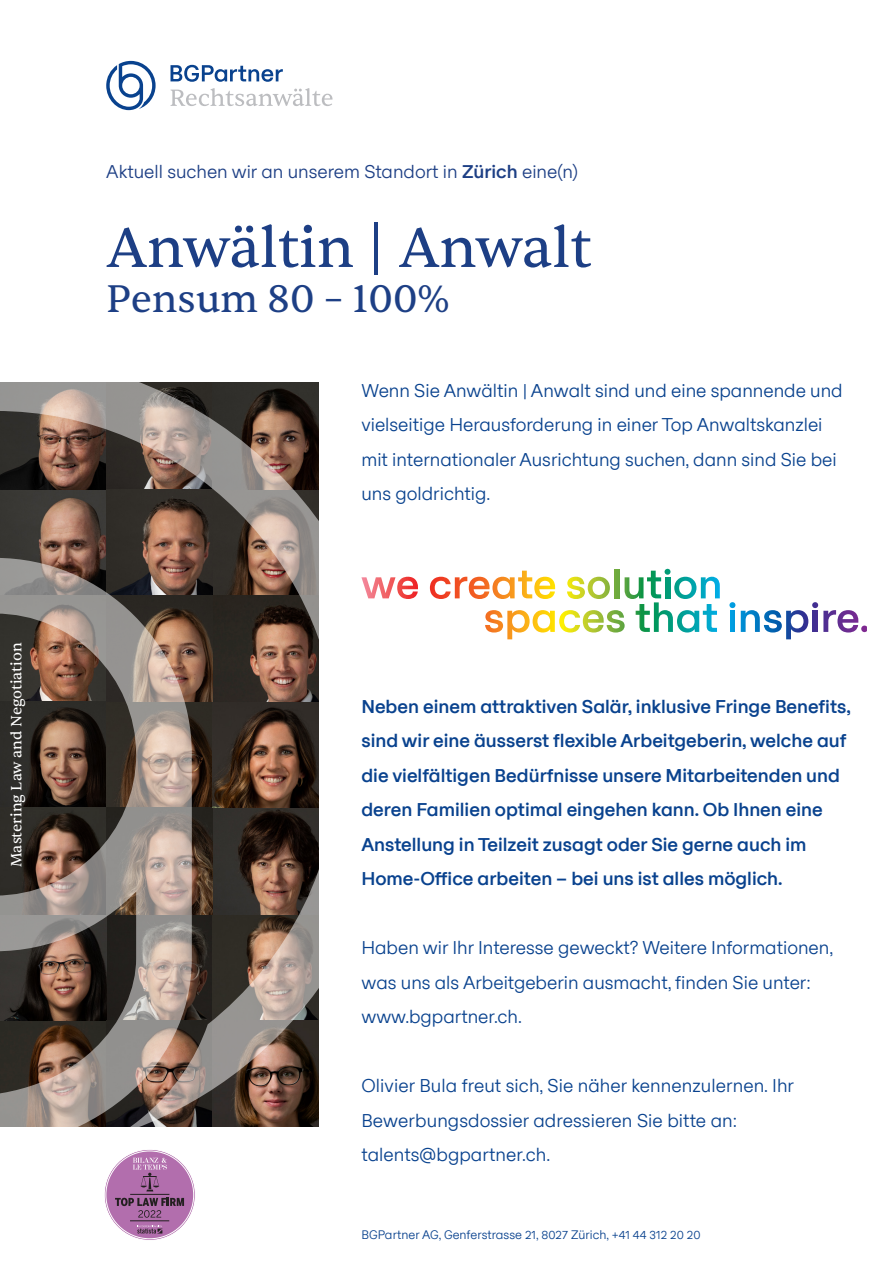
<style>
.page{position:relative;width:893px;height:1263px;background:#fff}
.page>*{position:absolute;margin:0;border:0;box-sizing:border-box;transform-origin:0 0}
.t1{font:57px "Sapien";color:#1d3f85}
.t2{font:39px "Sapien";color:#1d3f85}
.t3{font:18px/34.5px "BG Sans";color:#09428e}
.t4{font:600 18px/34.5px "BG Sans";color:#09428e}
.t5{font:18px "BG Sans Pro";color:#1d3f85}
.t6{font:15px "Sapien";color:#fff}
.t7{font:12px "BG Sans";letter-spacing:.005em;color:#09428e}
.s1{font-weight:600}
</style>
<div class="page">
<img style="left:0;top:382px;width:319px;height:745px">
<svg style="left:361px;top:577px;width:57px;height:22px"></svg>
<svg style="left:430px;top:569px;width:290px;height:70px"></svg>
<div style="left:730px;top:611px;width:5px;height:21px;background:#009ee1"></div>
<svg style="left:729px;top:602px;width:6px;height:6px"></svg>
<svg style="left:741px;top:602px;width:126px;height:37px"></svg>
<svg style="left:171px;top:65px;width:112px;height:17px"></svg>
<svg style="left:170px;top:88px;width:162px;height:18px"></svg>
<svg style="left:106px;top:61px;width:50px;height:49px"></svg>
<svg style="left:104px;top:1149px;width:91px;height:91px;background:#b87cb4"></svg>
<div style="left:102px;top:1147px;width:95px;height:95px;border:2px solid #fff;border-radius:50%"></div>
<hr style="left:130px;top:1220px;width:39px;height:1px;background:#231f20">
<svg style="left:133px;top:1158px;width:34px;height:33px"></svg>
<hr style="left:130px;top:1194px;width:39px;height:1px;background:#231f20">
<svg style="left:137px;top:1225px;width:25px;height:8px"></svg>
<svg style="left:115px;top:1198px;width:69px;height:20px"></svg>
<p class="t6" style="left:7px;top:867px;width:226px;rotate:-90deg">Mastering Law and Negotiation</p>
<p class="t5" style="left:106px;top:158px;width:473px">Aktuell suchen wir an unserem Standort in <span class="s1">Zürich</span> eine(n)</p>
<p class="t1" style="left:106px;top:213px;width:487px">Anwältin | Anwalt</p>
<p class="t2" style="left:106px;top:275px;width:345px">Pensum 80 – 100%</p>
<p class="t3" style="left:361px;top:372px;width:483px">Wenn Sie Anwältin | Anwalt sind und eine spannende und vielseitige Herausforderung in einer Top Anwaltskanzlei mit internationaler Ausrichtung suchen, dann sind Sie bei uns goldrichtig.</p>
<p class="t4" style="left:361px;top:688px;width:491px">Neben einem attraktiven Salär, inklusive Fringe Benefits, sind wir eine äusserst flexible Arbeitgeberin, welche auf die vielfältigen Bedürfnisse unsere Mitarbeitenden und deren Familien optimal eingehen kann. Ob Ihnen eine Anstellung in Teilzeit zusagt oder Sie gerne auch im Home-Office arbeiten – bei uns ist alles möglich.</p>
<p class="t3" style="left:361px;top:929px;width:473px">Haben wir Ihr Interesse geweckt? Weitere Informationen, was uns als Arbeitgeberin ausmacht, finden Sie unter: www.bgpartner.ch.</p>
<p class="t3" style="left:361px;top:1067px;width:434px">Olivier Bula freut sich, Sie näher kennenzulernen. Ihr<br>Bewerbungsdossier adressieren Sie bitte an: talents@bgpartner.ch.</p>
<p class="t7" style="left:361px;top:1226px;width:341px">BGPartner AG, Genferstrasse 21, 8027 Zürich, +41 44 312 20 20</p>
</div>
